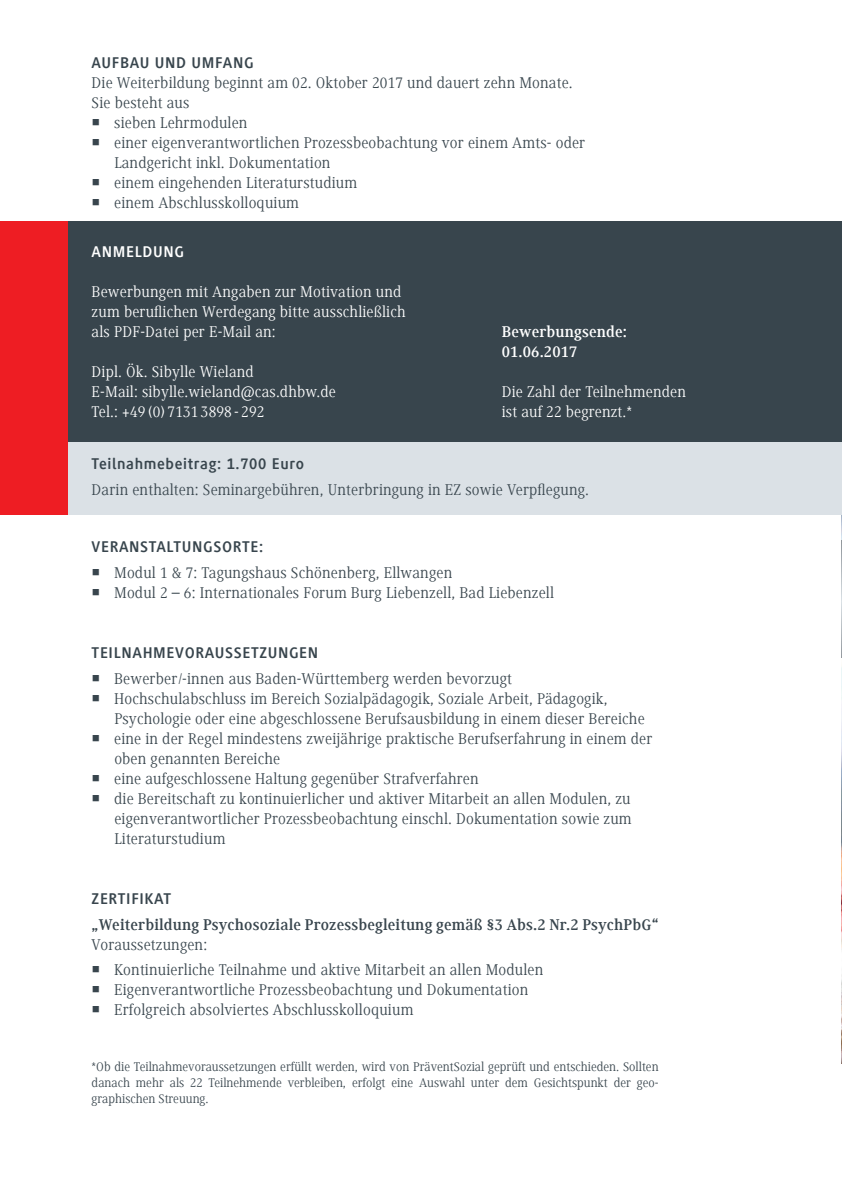
<style>
.page{position:relative;width:842px;height:1190px;background:#fff}
.page>*{position:absolute;margin:0;border:0;box-sizing:border-box;transform-origin:0 0}
.t1{font:16px/20px "Generis Serif Com";letter-spacing:.01em;color:#38454d}
.t2{font:16px/20px "Generis Serif Com";letter-spacing:.01em;color:#fff}
.t3{font:700 16px "Generis Simple Com";letter-spacing:.04em;color:#38454d}
.t4{font:700 16px "Generis Serif Com";letter-spacing:.01em;color:#38454d}
.t5{font:700 16px/20px "Generis Serif Com";letter-spacing:.01em;color:#fff}
.t6{font:700 16px "Generis Simple Com";letter-spacing:.04em;color:#fff}
.t7{font:13px/16px "Generis Serif Com";color:#38454d;text-align:justify}
</style>
<div class="page">
<div style="left:68px;top:221px;width:774px;height:221px;background:#38454d"></div>
<img style="left:841px;top:515px;width:1px;height:548px">
<hr style="left:841px;top:540px;width:1px;height:118px;background:#ee1d23">
<div style="left:0;top:221px;width:68px;height:293px;background:#ee1d23"></div>
<div style="left:68px;top:442px;width:774px;height:73px;background:#dbe1e6"></div>
<p class="t3" style="left:92px;top:54px;width:164px">AUFBAU UND UMFANG</p>
<p class="t1" style="left:92px;top:73px;width:483px">Die Weiterbildung beginnt am 02. Oktober 2017 und dauert zehn Monate.</p>
<p class="t1" style="left:92px;top:93px;width:99px">Sie besteht aus</p>
<p class="t1" style="left:114px;top:113px;width:135px">sieben Lehrmodulen</p>
<p class="t1" style="left:114px;top:133px;width:473px">einer eigenverantwortlichen Prozessbeobachtung vor einem Amts- oder</p>
<p class="t1" style="left:114px;top:153px;width:218px">Landgericht inkl. Dokumentation</p>
<p class="t1" style="left:114px;top:173px;width:245px">einem eingehenden Literaturstudium</p>
<p class="t1" style="left:114px;top:193px;width:186px">einem Abschlusskolloquium</p>
<p class="t6" style="left:92px;top:243px;width:94px">ANMELDUNG</p>
<p class="t2" style="left:92px;top:281px;width:316px">Bewerbungen mit Angaben zur Motivation und zum beruflichen Werdegang bitte ausschließlich als PDF-Datei per E-Mail an:</p>
<p class="t2" style="left:92px;top:361px;width:246px">Dipl. Ök. Sibylle Wieland<br>E-Mail: sibylle.wieland@cas.dhbw.de<br>Tel.: +49 (0) 7131 3898 - 292</p>
<p class="t5" style="left:502px;top:321px;width:127px">Bewerbungsende:<br>01.06.2017</p>
<p class="t2" style="left:502px;top:381px;width:186px">Die Zahl der Teilnehmenden ist auf 22 begrenzt.*</p>
<p class="t3" style="left:92px;top:455px;width:214px">TEILNAHMEBEITRAG: 1.700 EURO</p>
<p class="t1" style="left:92px;top:480px;width:499px">Darin enthalten: Seminargebühren, Unterbringung in EZ sowie Verpflegung.</p>
<p class="t3" style="left:92px;top:538px;width:173px">VERANSTALTUNGSORTE:</p>
<p class="t1" style="left:114px;top:562px;width:441px">Modul 1 &amp; 7: Tagungshaus Schönenberg, Ellwangen<br>Modul 2 – 6: Internationales Forum Burg Liebenzell, Bad Liebenzell</p>
<p class="t3" style="left:92px;top:644px;width:228px">TEILNAHMEVORAUSSETZUNGEN</p>
<p class="t1" style="left:114px;top:668px;width:540px">Bewerber/-innen aus Baden-Württemberg werden bevorzugt<br>Hochschulabschluss im Bereich Sozialpädagogik, Soziale Arbeit, Pädagogik, Psychologie oder eine abgeschlossene Berufsausbildung in einem dieser Bereiche eine in der Regel mindestens zweijährige praktische Berufserfahrung in einem der oben genannten Bereiche<br>eine aufgeschlossene Haltung gegenüber Strafverfahren<br>die Bereitschaft zu kontinuierlicher und aktiver Mitarbeit an allen Modulen, zu eigenverantwortlicher Prozessbeobachtung einschl. Dokumentation sowie zum Literaturstudium</p>
<p class="t3" style="left:92px;top:889px;width:81px">ZERTIFIKAT</p>
<p class="t4" style="left:92px;top:915px;width:568px">„Weiterbildung Psychosoziale Prozessbegleitung gemäß §3 Abs.2 Nr.2 PsychPbG“</p>
<p class="t1" style="left:114px;top:931px;width:431px;line-height:25.6px;text-indent:-23px">Voraussetzungen:<br>Kontinuierliche Teilnahme und aktive Mitarbeit an allen Modulen</p>
<p class="t1" style="left:114px;top:979px;width:416px">Eigenverantwortliche Prozessbeobachtung und Dokumentation<br>Erfolgreich absolviertes Abschlusskolloquium</p>
<p class="t7" style="left:92px;top:1058px;width:568px">*Ob die Teilnahmevoraussetzungen erfüllt werden, wird von PräventSozial geprüft und entschieden. Sollten danach mehr als 22 Teilnehmende verbleiben, erfolgt eine Auswahl unter dem Gesichtspunkt der geo&shy;graphischen Streuung.</p>
</div>
